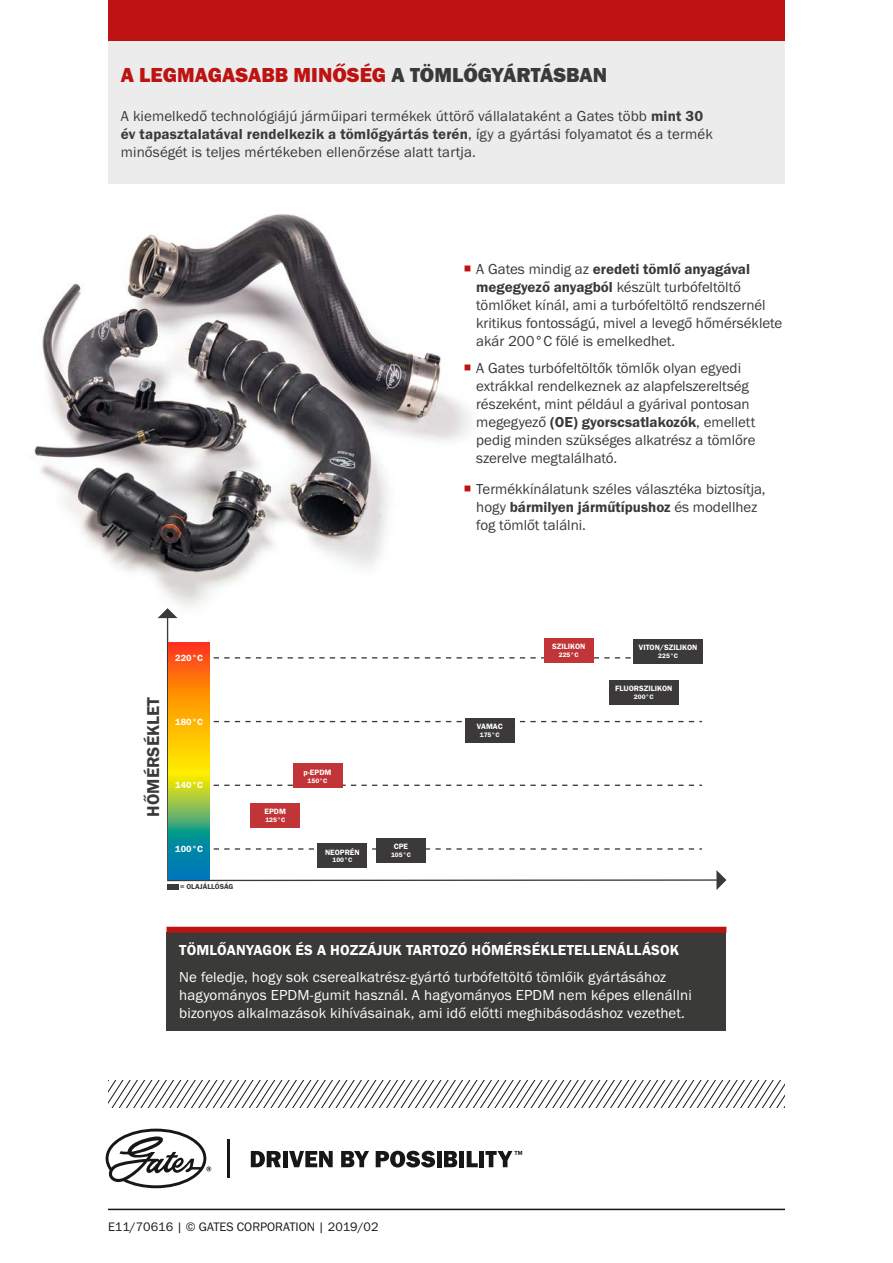
<style>
.page{position:relative;width:893px;height:1263px;background:#fff}
.page>*{position:absolute;margin:0;border:0;box-sizing:border-box;transform-origin:0 0}
.BODY_-_Title{font:21px "Franklin Gothic URW Hea";color:#bd1312}
.t1{font:17.7px "Franklin Gothic URW Dem";color:#3b3939}
.BODY_-_Copy{font:15px/18px "Franklin Gothic URW Boo";color:#3a3a39}
.BODY_-_Black_frame{font:15px/18px "Franklin Gothic URW Boo";letter-spacing:.01em;color:#fff}
.BODY_-_Black_frame-2{font:15px "Franklin Gothic URW Dem";letter-spacing:.01em;color:#fff}
.BODY_-_Footer{font:12.75px "Franklin Gothic URW Boo";color:#181716}
.t2{font:9.3px "Franklin Gothic URW Dem";color:#fff}
.t3{font:7.95px "Franklin Gothic URW Dem";color:#fff}
.t4{font:7.5px "Franklin Gothic URW Dem";color:#3b3939}
.t5{font:6.6px "Franklin Gothic URW Dem";color:#fff}
.s1{color:#3a3a39}
.s2{font-family:"Franklin Gothic URW Dem"}
</style>
<div class="page">
<hr style="left:227px;top:1139px;width:3px;height:39px;background:#181716">
<svg style="left:251px;top:1151px;width:30px;height:16px"></svg>
<div style="left:283px;top:1151px;width:5px;height:16px;background:#181716"></div>
<svg style="left:289px;top:1151px;width:44px;height:16px"></svg>
<svg style="left:341px;top:1151px;width:28px;height:16px"></svg>
<svg style="left:376px;top:1151px;width:59px;height:16px"></svg>
<div style="left:437px;top:1151px;width:5px;height:16px;background:#181716"></div>
<svg style="left:444px;top:1151px;width:13px;height:16px"></svg>
<div style="left:459px;top:1151px;width:5px;height:16px;background:#181716"></div>
<svg style="left:467px;top:1151px;width:11px;height:16px"></svg>
<div style="left:479px;top:1151px;width:5px;height:16px;background:#181716"></div>
<svg style="left:485px;top:1151px;width:37px;height:16px"></svg>
<svg style="left:106px;top:1128px;width:105px;height:60px"></svg>
<hr style="left:108px;top:1209px;width:677px;height:1px;background:#181716">
<svg style="left:108px;top:1080px;width:677px;height:27px"></svg>
<img style="left:34px;top:214px;width:436px;height:410px">
<div style="left:108px;top:40px;width:677px;height:144px;background:#ececec"></div>
<div style="left:167px;top:933px;width:559px;height:98px;background:#3a3a39"></div>
<div style="left:167px;top:927px;width:559px;height:6px;background:#bd1312"></div>
<svg style="left:214px;top:657px;width:420px;height:1px"></svg>
<svg style="left:214px;top:721px;width:488px;height:1px"></svg>
<svg style="left:214px;top:785px;width:488px;height:1px"></svg>
<svg style="left:214px;top:848px;width:488px;height:2px"></svg>
<hr style="left:168px;top:879px;width:550px;height:2px;background:#3b3939">
<svg style="left:716px;top:870px;width:10px;height:20px"></svg>
<hr style="left:167px;top:617px;width:1px;height:264px;background:#3b3939">
<svg style="left:158px;top:608px;width:20px;height:10px"></svg>
<svg style="left:168px;top:643px;width:42px;height:237px;background:#b1a036"></svg>
<div style="left:318px;top:843px;width:49px;height:25px;background:#3b3939"></div>
<div style="left:376px;top:838px;width:50px;height:25px;background:#3b3939"></div>
<div style="left:465px;top:718px;width:50px;height:25px;background:#3b3939"></div>
<div style="left:634px;top:639px;width:69px;height:25px;background:#3b3939"></div>
<div style="left:609px;top:680px;width:69px;height:25px;background:#3b3939"></div>
<div style="left:251px;top:803px;width:49px;height:25px;background:#c13538"></div>
<div style="left:293px;top:763px;width:49px;height:25px;background:#c13538"></div>
<div style="left:544px;top:638px;width:50px;height:25px;background:#c13538"></div>
<div style="left:167px;top:884px;width:12px;height:5px;background:#3b3939"></div>
<div style="left:108px;top:0;width:677px;height:40px;background:#bd1312"></div>
<svg style="left:465px;top:266px;width:5px;height:6px"></svg>
<svg style="left:465px;top:364px;width:5px;height:6px"></svg>
<svg style="left:465px;top:485px;width:5px;height:6px"></svg>
<p class="BODY_-_Title" style="left:121px;top:61px;width:488px">A LEGMAGASABB MINŐSÉG <span class="s1">A TÖMLŐGYÁRTÁSBAN</span></p>
<p class="BODY_-_Copy" style="left:121px;top:106px;width:594px">A kiemelkedő technológiájú járműipari termékek úttörő vállalataként a Gates több <span class="s2">mint 30 év tapasztalatával rendelkezik a tömlőgyártás terén</span>, így a gyártási folyamatot és a termék minőségét is teljes mértékeben ellenőrzése alatt tartja.</p>
<p class="BODY_-_Copy" style="left:476px;top:260px;width:308px">A Gates mindig az <span class="s2">eredeti tömlő anyagával megegyező anyagból</span> készült turbófeltöltő tömlőket kínál, ami a turbófeltöltő rendszernél kritikus fontosságú, mivel a levegő hőmérséklete akár 200°C fölé is emelkedhet.</p>
<p class="BODY_-_Copy" style="left:476px;top:358px;width:281px">A Gates turbófeltöltők tömlők olyan egyedi extrákkal rendelkeznek az alapfelszereltség részeként, mint például a gyárival pontosan megegyező <span class="s2">(OE) gyorscsatlakozók</span>, emellett pedig minden szükséges alkatrész a tömlőre szerelve megtalálható.</p>
<p class="BODY_-_Copy" style="left:476px;top:479px;width:291px">Termékkínálatunk széles választéka biztosítja, hogy <span class="s2">bármilyen járműtípushoz</span> és modellhez fog tömlőt találni.</p>
<p class="t1" style="left:142px;top:816px;width:121px;rotate:-90deg">HŐMÉRSÉKLET</p>
<p class="t2" style="left:175px;top:652px;width:29px">220°C</p>
<p class="t2" style="left:175px;top:716px;width:29px">180°C</p>
<p class="t2" style="left:175px;top:780px;width:29px">140°C</p>
<p class="t3" style="left:265px;top:806px;width:23px">EPDM</p>
<p class="t5" style="left:265px;top:816px;width:21px">125°C</p>
<p class="t3" style="left:304px;top:767px;width:29px">p-EPDM</p>
<p class="t5" style="left:308px;top:776px;width:21px">150°C</p>
<p class="t2" style="left:175px;top:843px;width:29px">100°C</p>
<p class="t3" style="left:325px;top:847px;width:36px">NEOPRÉN</p>
<p class="t4" style="left:180px;top:882px;width:55px">= OLAJÁLLÓSÁG</p>
<p class="t5" style="left:332px;top:856px;width:21px">100°C</p>
<p class="t3" style="left:394px;top:842px;width:16px">CPE</p>
<p class="t5" style="left:391px;top:851px;width:21px">105°C</p>
<p class="t3" style="left:477px;top:721px;width:28px">VAMAC</p>
<p class="t5" style="left:480px;top:731px;width:21px">175°C</p>
<p class="t3" style="left:552px;top:642px;width:35px">SZILIKON</p>
<p class="t5" style="left:559px;top:651px;width:21px">225°C</p>
<p class="t3" style="left:639px;top:642px;width:60px">VITON/SZILIKON</p>
<p class="t3" style="left:615px;top:684px;width:59px">FLUORSZILIKON</p>
<p class="t5" style="left:658px;top:651px;width:21px">225°C</p>
<p class="t5" style="left:634px;top:693px;width:21px">200°C</p>
<p class="BODY_-_Black_frame-2" style="left:179px;top:941px;width:501px">TÖMLŐANYAGOK ÉS A HOZZÁJUK TARTOZÓ HŐMÉRSÉKLETELLENÁLLÁSOK</p>
<p class="BODY_-_Black_frame" style="left:179px;top:968px;width:514px">Ne feledje, hogy sok cserealkatrész-gyártó turbófeltöltő tömlőik gyártásához hagyományos EPDM-gumit használ. A hagyományos EPDM nem képes ellenállni bizonyos alkalmazások kihívásainak, ami idő előtti meghibásodáshoz vezethet.</p>
<p class="BODY_-_Footer" style="left:108px;top:1219px;width:272px">E11/70616 | © GATES CORPORATION | 2019/02</p>
</div>
